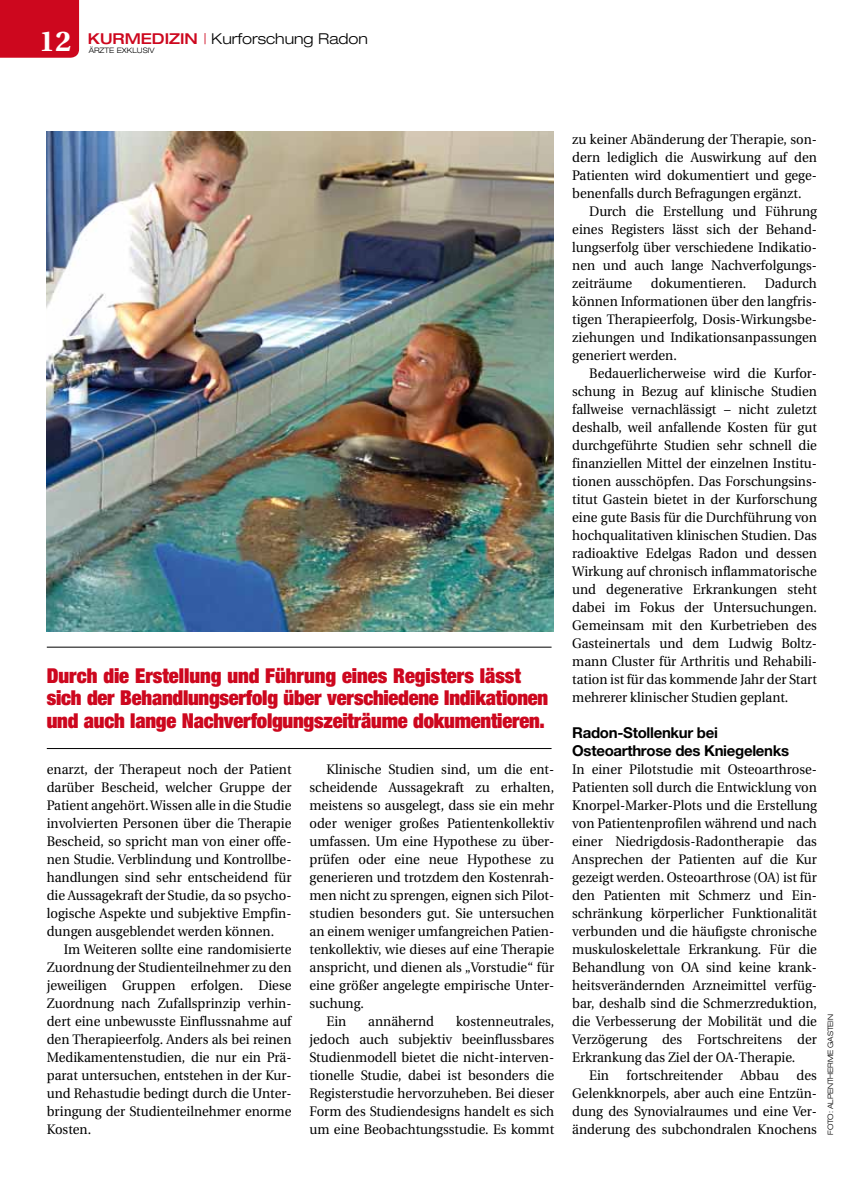
<style>
.page{position:relative;width:851px;height:1191px;background:#fff}
.page>*{position:absolute;margin:0;border:0;box-sizing:border-box;transform-origin:0 0}
.t1{font:900 expanded 20.55px/22.5px "Helvetica Neue";letter-spacing:-.01em;color:#cd071e}
.t2{font:700 15px/18px "Helvetica Neue";letter-spacing:-.02em;color:#000}
.t3{font:300 expanded 15px "Helvetica Neue";color:#000}
.t4{font:13.8px/18px "Utopia";color:#000;text-align:justify;scale:.95 1}
.t5{font:300 expanded 7.5px "Helvetica Neue";letter-spacing:-.015em;color:#000}
.s1{font-family:"Utopia";font-weight:700;font-stretch:normal;font-size:28.5px;color:#fff}
.s2{font-weight:500;color:#cd071e}
.s3{font-stretch:normal;color:#cd071e}
</style>
<div class="page">
<div style="left:0;top:0;width:79px;height:58px;background:#cd071e"></div>
<hr style="left:47px;top:647px;width:504px;height:1px;background:#000">
<hr style="left:47px;top:748px;width:504px;height:1px;background:#000">
<img style="left:47px;top:131px;width:506px;height:500px">
<p class="t3" style="left:39px;top:30px;width:330px"><span class="s1">12</span> <span class="s2">KURMEDIZIN</span> <span class="s3">|</span> Kurforschung Radon</p>
<p class="t5" style="left:89px;top:45px;width:67px">Ärzte EXKLUSIV</p>
<h1 class="t1" style="left:47px;top:663px;width:503px">Durch die Erstellung und Führung eines Registers lässt sich der Behandlungserfolg über verschiedene Indikationen und auch lange Nachverfolgungszeiträume dokumentieren.</h1>
<p class="t4" style="left:47px;top:761px;width:259px">enarzt, der Therapeut noch der Patient darüber Bescheid, welcher Gruppe der Patient angehört. Wissen alle in die Studie involvierten Personen über die Therapie Bescheid, so spricht man von einer offe&shy;nen Studie. Verblindung und Kontrollbe&shy;handlungen sind sehr entscheidend für die Aussagekraft der Studie, da so psycho&shy;logische Aspekte und subjektive Empfin&shy;dungen ausgeblendet werden können.</p>
<p class="t4" style="left:47px;top:941px;width:259px;text-align:left;text-indent:17px">Im Weiteren sollte eine randomisierte Zuordnung der Studienteilnehmer zu den jeweiligen Gruppen erfolgen. Diese Zuordnung nach Zufallsprinzip verhin&shy;dert eine unbewusste Einflussnahme auf den Therapieerfolg. Anders als bei reinen Medikamentenstudien, die nur ein Prä&shy;parat untersuchen, entstehen in der Kur&shy;und Rehastudie bedingt durch die Unter&shy;bringung der Studienteilnehmer enorme Kosten.</p>
<p class="t4" style="left:326px;top:760px;width:241px">Klinische Studien sind, um die ent-</p>
<p class="t4" style="left:309px;top:778px;width:259px">scheidende Aussagekraft zu erhalten,</p>
<p class="t4" style="left:309px;top:796px;width:259px">meistens so ausgelegt, dass sie ein mehr</p>
<p class="t4" style="left:309px;top:814px;width:259px">oder weniger großes Patientenkollektiv</p>
<p class="t4" style="left:309px;top:832px;width:259px">umfassen. Um eine Hypothese zu über-</p>
<p class="t4" style="left:309px;top:850px;width:259px">prüfen oder eine neue Hypothese zu</p>
<p class="t4" style="left:309px;top:868px;width:259px">generieren und trotzdem den Kostenrah-</p>
<p class="t4" style="left:309px;top:886px;width:259px">men nicht zu sprengen, eignen sich Pilot-</p>
<p class="t4" style="left:309px;top:904px;width:259px">studien besonders gut. Sie untersuchen</p>
<p class="t4" style="left:309px;top:922px;width:259px">an einem weniger umfangreichen Patien-</p>
<p class="t4" style="left:309px;top:940px;width:259px">tenkollektiv, wie dieses auf eine Therapie</p>
<p class="t4" style="left:309px;top:958px;width:259px">anspricht, und dienen als „Vorstudie“ für</p>
<p class="t4" style="left:309px;top:976px;width:259px">eine größer angelegte empirische Unter-</p>
<p class="t4" style="left:309px;top:994px;width:59px">suchung.</p>
<p class="t4" style="left:326px;top:1012px;width:22px">Ein</p>
<p class="t4" style="left:368px;top:1012px;width:71px">annähernd</p>
<p class="t4" style="left:309px;top:1012px;width:259px;text-indent:146px">kostenneutrales, jedoch auch subjektiv beeinflussbares Studienmodell bietet die nicht-interven&shy;tionelle Studie, dabei ist besonders die Registerstudie hervorzuheben. Bei dieser Form des Studiendesigns handelt es sich um eine Beobachtungsstudie. Es kommt</p>
<p class="t4" style="left:572px;top:130px;width:259px">zu keiner Abänderung der Therapie, son&shy;dern lediglich die Auswirkung auf den Patienten wird dokumentiert und gege&shy;benenfalls durch Befragungen ergänzt.</p>
<p class="t4" style="left:572px;top:202px;width:259px;text-indent:17px">Durch die Erstellung und Führung eines Registers lässt sich der Behand&shy;lungserfolg über verschiedene Indikatio&shy;nen und auch lange Nachverfolgungs&shy;zeiträume</p>
<p class="t4" style="left:572px;top:274px;width:259px;text-indent:192px">Dadurch können Informationen über den langfris&shy;tigen Therapieerfolg, Dosis-Wirkungsbe&shy;ziehungen und Indikationsanpassungen generiert werden.</p>
<p class="t4" style="left:572px;top:364px;width:259px;text-indent:17px">Bedauerlicherweise wird die Kurfor&shy;schung in Bezug auf klinische Studien fallweise vernachlässigt – nicht zuletzt deshalb, weil anfallende Kosten für gut durchgeführte Studien sehr schnell die finanziellen Mittel der einzelnen Institu&shy;tionen ausschöpfen. Das Forschungsins&shy;titut Gastein bietet in der Kurforschung eine gute Basis für die Durchführung von hochqualitativen klinischen Studien. Das radioaktive Edelgas Radon und dessen Wirkung auf chronisch inflammatorische und degenerative Erkrankungen steht dabei im Fokus der Untersuchungen.<br>Gemeinsam mit den Kurbetrieben des Gasteinertals und dem Ludwig Boltz&shy;mann Cluster für Arthritis und Rehabili&shy;tation ist für das kommende Jahr der Start mehrerer klinischer Studien geplant.</p>
<p class="t2" style="left:572px;top:723px;width:218px">Radon-Stollenkur bei<br>Osteoarthrose des Kniegelenks</p>
<p class="t4" style="left:572px;top:761px;width:257px">In einer Pilotstudie mit Osteoarthrose-</p>
<p class="t4" style="left:572px;top:779px;width:259px">Patienten soll durch die Entwicklung von</p>
<p class="t4" style="left:572px;top:797px;width:259px">Knorpel-Marker-Plots und die Erstellung</p>
<p class="t4" style="left:572px;top:815px;width:259px">von Patientenprofilen während und nach</p>
<p class="t4" style="left:572px;top:833px;width:259px">einer Niedrigdosis-Radontherapie das</p>
<p class="t4" style="left:572px;top:851px;width:259px">Ansprechen der Patienten auf die Kur</p>
<p class="t4" style="left:572px;top:869px;width:259px">gezeigt werden. Osteoarthrose (OA) ist für</p>
<p class="t4" style="left:572px;top:887px;width:259px">den Patienten mit Schmerz und Ein-</p>
<p class="t4" style="left:572px;top:905px;width:259px">schränkung körperlicher Funktionalität</p>
<p class="t4" style="left:572px;top:923px;width:259px">verbunden und die häufigste chronische</p>
<p class="t4" style="left:572px;top:941px;width:259px">muskuloskelettale Erkrankung. Für die</p>
<p class="t4" style="left:572px;top:959px;width:259px">Behandlung von OA sind keine krank-</p>
<p class="t4" style="left:572px;top:976px;width:259px">heitsverändernden Arzneimittel verfüg-</p>
<p class="t4" style="left:572px;top:994px;width:259px">bar, deshalb sind die Schmerzreduktion,</p>
<p class="t4" style="left:572px;top:1012px;width:259px">die Verbesserung der Mobilität und die</p>
<p class="t4" style="left:572px;top:1030px;width:259px">Verzögerung des Fortschreitens der</p>
<p class="t4" style="left:572px;top:1048px;width:236px">Erkrankung das Ziel der OA-Therapie.</p>
<p class="t4" style="left:589px;top:1066px;width:22px">Ein</p>
<p class="t4" style="left:626px;top:1066px;width:103px">fortschreitender</p>
<p class="t4" style="left:740px;top:1066px;width:42px">Abbau</p>
<p class="t4" style="left:650px;top:274px;width:102px">dokumentieren.</p>
<p class="t4" style="left:572px;top:1066px;width:259px;text-indent:224px">des Gelenkknorpels, aber auch eine Entzün&shy;dung des Synovialraumes und eine Ver&shy;änderung des subchondralen Knochens</p>
<p class="t5" style="left:825px;top:1134px;width:122px;rotate:-90deg">Foto: alpentherme gastein</p>
</div>
